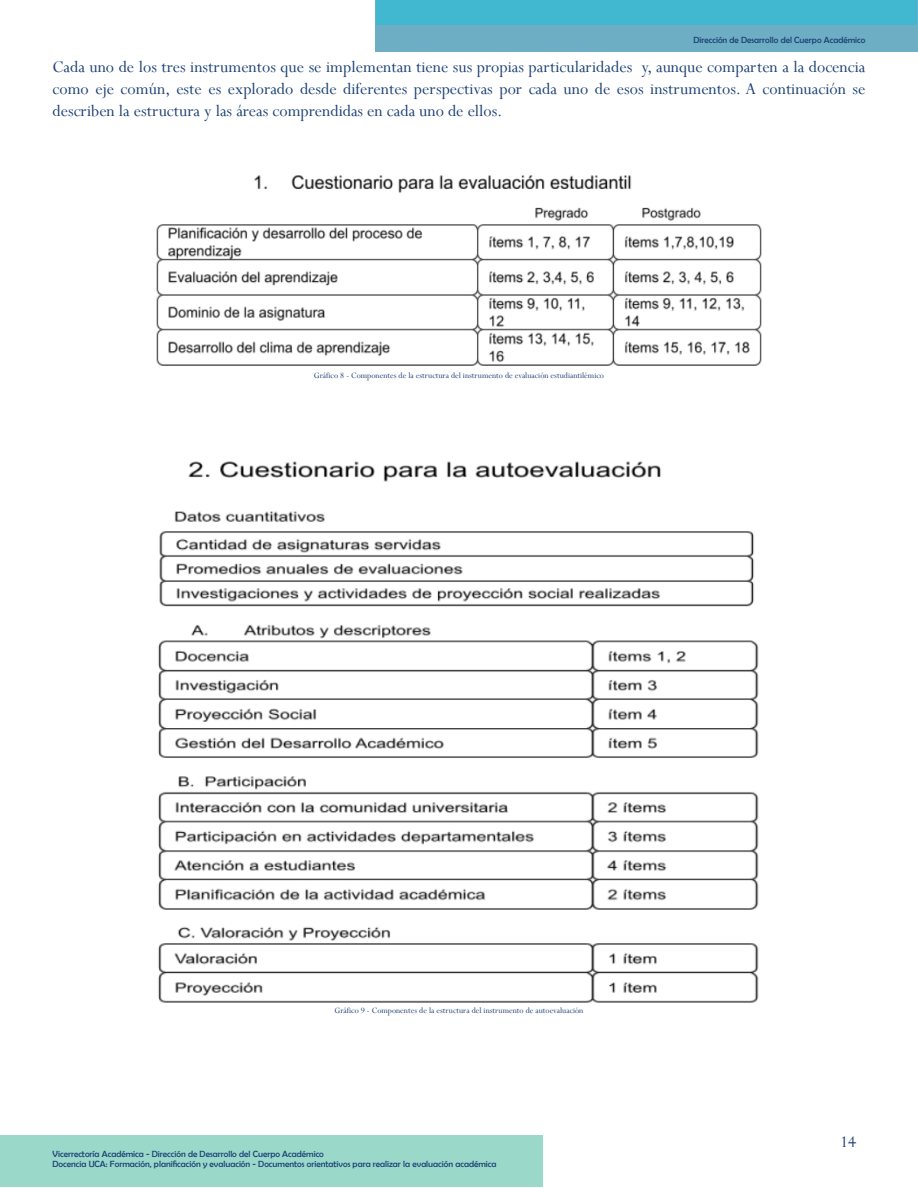
<style>
.page{position:relative;width:918px;height:1188px;background:#fff}
.page>*{position:absolute;margin:0;border:0;box-sizing:border-box;transform-origin:0 0}
.t1{font:18px/21.6px "Perpetua";color:#1c4074;text-align:justify}
.t2{font:9px/10.8px "Berlin Sans FB";color:#1c4074}
.t3{font:9px "Perpetua";color:#1c4074}
</style>
<div class="page">
<div style="left:0;top:1136px;width:542px;height:51px;background:#9ad8c9"></div>
<div style="left:376px;top:0;width:542px;height:52px;background:#6daec4"></div>
<div style="left:376px;top:1px;width:541px;height:24px;background:#42b8d0"></div>
<img style="left:156px;top:175px;width:606px;height:191px">
<img style="left:158px;top:461px;width:601px;height:542px">
<p class="t2" style="left:693px;top:34px;width:174px">Dirección de Desarrollo del Cuerpo Académico</p>
<p class="t1" style="left:52px;top:56px;width:815px">Cada uno de los tres instrumentos que se implementan tiene sus propias particularidades y, aunque comparten a la docencia como eje común, este es explorado desde diferentes perspectivas por cada uno de esos instrumentos. A continuación se describen la estructura y las áreas comprendidas en cada uno de ellos.</p>
<p class="t3" style="left:314px;top:370px;width:292px">Gráfico 8 - Componentes de la estructura del instrumento de evaluación estudiantilémico</p>
<p class="t3" style="left:335px;top:1004px;width:250px">Gráfico 9 - Componentes de la estructura del instrumento de autoevaluación</p>
<p class="t2" style="left:52px;top:1148px;width:445px">Vicerrectoría Académica - Dirección de Desarrollo del Cuerpo Académico<br>Docencia UCA: Formación, planificación y evaluación - Documentos orientativos para realizar la evaluación académica</p>
<p class="t1" style="left:840px;top:1130px;width:18px">14</p>
</div>
